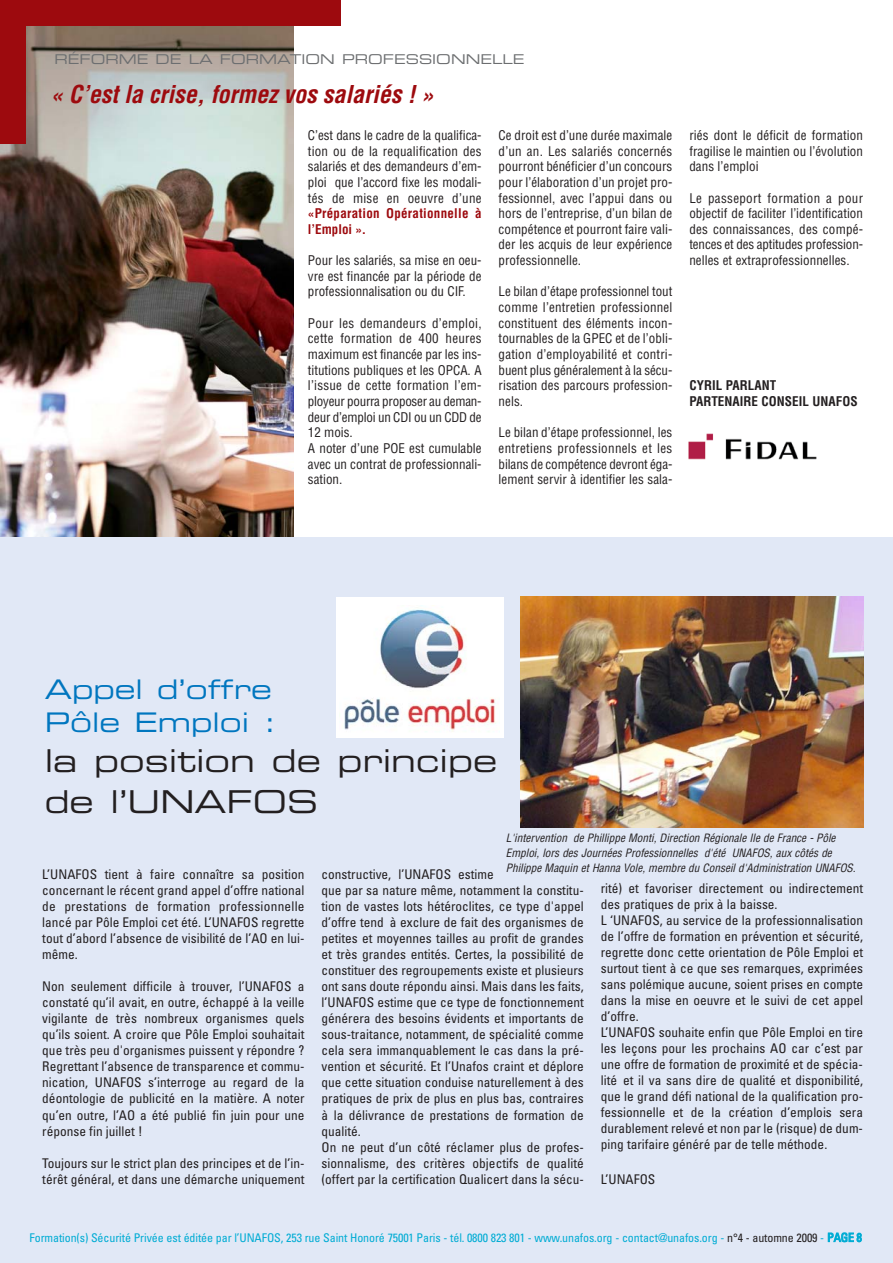
<style>
.page{position:relative;width:893px;height:1263px;background:#fff}
.page>*{position:absolute;margin:0;border:0;box-sizing:border-box;transform-origin:0 0}
.t1{font:31.5px/40.5px "Eurostile Extended Two";color:#231f20}
.t2{font:27px/32.4px "Eurostile Extended Two";color:#0076bf}
.t3{font:italic 700 condensed 24px "Helvetica";color:#9d0a0e}
.t4{font:13.5px "Eurostile Extended Two";color:#6c6e70}
.t5{font:condensed 13.35px/16px "Univers";color:#231f20}
.t6{font:condensed 13.05px/15.6px "Helvetica";color:#231f20;text-align:justify}
.t7{font:700 condensed 13.05px/15.6px "Helvetica";letter-spacing:.02em;color:#9d0a0e}
.t8{font:700 condensed 13.05px/15.6px "Helvetica";letter-spacing:.005em;color:#231f20}
.t9{font:condensed 12px "Univers";letter-spacing:-.01em;color:#00acd4}
.t10{font:italic condensed 11.25px/15px "Helvetica";color:#231f20}
.s1{color:#231f20}
</style>
<div class="page">
<img style="left:0;top:26px;width:293px;height:512px">
<div style="left:0;top:538px;width:893px;height:725px;background:#e1e8f6"></div>
<div style="left:0;top:0;width:340px;height:26px;background:#9d0a0e"></div>
<div style="left:0;top:10px;width:25px;height:133px;background:#9d0a0e"></div>
<img style="left:520px;top:596px;width:343px;height:232px">
<div style="left:336px;top:597px;width:167px;height:140px;background:#fff"></div>
<img style="left:344px;top:605px;width:152px;height:127px">
<img style="left:688px;top:433px;width:129px;height:27px">
<p class="t4" style="left:54px;top:55px;width:471px">RÉFORME DE LA FORMATION PROFESSIONNELLE</p>
<h3 class="t3" style="left:51px;top:85px;width:389px">« C’estla crise,formez vos salariés !»</h3>
<p class="t6" style="left:308px;top:128px;width:175px">C’est dans le cadre de la qualifica&shy;tion ou de la requalification des salariés et des demandeurs d’em&shy;ploi que l’accord fixe les modali&shy;tés de mise en oeuvre d’une</p>
<p class="t7" style="left:308px;top:207px;width:175px">«Préparation Opérationnelle à l’Emploi ».</p>
<p class="t6" style="left:308px;top:254px;width:175px">Pour les salariés, sa mise en oeu&shy;vre est financée par la période de professionnalisation ou du CIF.</p>
<p class="t6" style="left:308px;top:316px;width:175px;text-align:left">Pour les demandeurs d’emploi, cette formation de 400 heures maximum est financée par les ins&shy;titutions publiques et les OPCA. A l’issue de cette formation l’em&shy;ployeur pourra proposer au deman&shy;deur d’emploi un CDI ou un CDD de<br>12 mois.<br>A noter d’une POE est cumulable avec un contrat de professionnali&shy;sation.</p>
<p class="t6" style="left:499px;top:128px;width:175px">Ce droit est d’une durée maximale d’un an. Les salariés concernés pourront bénéficier d’un concours pour l’élaboration d’un projet pro&shy;fessionnel, avec l’appui dans ou hors de l’entreprise, d’un bilan de compétence et pourront faire vali&shy;der les acquis de leur expérience professionnelle.</p>
<p class="t6" style="left:499px;top:285px;width:175px">Le bilan d’étape professionnel tout comme l’entretien professionnel constituent des éléments incon&shy;tournables de la GPEC et de l’obli&shy;gation d’employabilité et contri&shy;buent plus généralement à la sécu&shy;risation des parcours profession&shy;nels.</p>
<p class="t6" style="left:499px;top:426px;width:175px">Le bilan d’étape professionnel, les entretiens professionnels et les bilans de compétence devront éga&shy;lement servir à identifier les sala-</p>
<p class="t6" style="left:689px;top:128px;width:175px">riés dont le déficit de formation fragilise le maintien ou l’évolution dans l’emploi</p>
<p class="t6" style="left:689px;top:191px;width:175px">Le passeport formation a pour objectif de faciliter l’identification des connaissances, des compé&shy;tences et des aptitudes profession&shy;nelles et extraprofessionnelles.</p>
<p class="t8" style="left:689px;top:379px;width:170px">CYRIL PARLANT<br>PARTENAIRE CONSEIL UNAFOS</p>
<h2 class="t2" style="left:45px;top:676px;width:233px">Appel d’offre<br>Pôle Emploi :</h2>
<h1 class="t1" style="left:45px;top:743px;width:454px">la position de principe de l’UNAFOS</h1>
<p class="t5" style="left:42px;top:868px;width:264px;text-align:justify">L’UNAFOS tient à faire connaître sa position concernant le récent grand appel d’offre national de prestations de formation professionnelle lancé par Pôle Emploi cet été. L’UNAFOS regrette tout d’abord l’absence de visibilité de l’AO en lui&shy;même.</p>
<p class="t5" style="left:42px;top:980px;width:264px;text-align:justify">Non seulement difficile à trouver, l’UNAFOS a constaté qu’il avait, en outre, échappé à la veille vigilante de très nombreux organismes quels qu’ils soient. A croire que Pôle Emploi souhaitait que très peu d'organismes puissent y répondre ?<br>Regrettant l’absence de transparence et commu&shy;nication, UNAFOS s’interroge au regard de la déontologie de publicité en la matière. A noter qu’en outre, l’AO a été publié fin juin pour une réponse fin juillet !</p>
<p class="t5" style="left:42px;top:1156px;width:264px">Toujours sur le strict plan des principes et de l’in&shy;térêt général, et dans une démarche uniquement</p>
<p class="t10" style="left:506px;top:831px;width:353px">L'intervention de Phillippe Monti, Direction Régionale Ile de France - Pôle<br>Emploi, lors des Journées Professionnelles d'été UNAFOS, aux côtés de<br>Philippe Maquin et Hanna Vole, membre du Conseil d'Administration UNAFOS.</p>
<p class="t5" style="left:322px;top:868px;width:264px">constructive, l’UNAFOS estime<br>que par sa nature même, notamment la constitu&shy;tion de vastes lots hétéroclites, ce type d'appel d’offre tend à exclure de fait des organismes de petites et moyennes tailles au profit de grandes et très grandes entités. Certes, la possibilité de constituer des regroupements existe et plusieurs ont sans doute répondu ainsi. Mais dans les faits, l’UNAFOS estime que ce type de fonctionnement générera des besoins évidents et importants de sous-traitance, notamment, de spécialité comme cela sera immanquablement le cas dans la pré&shy;vention et sécurité. Et l’Unafos craint et déplore que cette situation conduise naturellement à des pratiques de prix de plus en plus bas, contraires à la délivrance de prestations de formation de qualité.<br>On ne peut d’un côté réclamer plus de profes&shy;sionnalisme, des critères objectifs de qualité (offert par la certification Qualicert dans la sécu-</p>
<p class="t5" style="left:601px;top:881px;width:264px">rité) et favoriser directement ou indirectement des pratiques de prix à la baisse.<br>L ‘UNAFOS, au service de la professionnalisation de l’offre de formation en prévention et sécurité, regrette donc cette orientation de Pôle Emploi et surtout tient à ce que ses remarques, exprimées sans polémique aucune, soient prises en compte dans la mise en oeuvre et le suivi de cet appel d’offre.<br>L’UNAFOS souhaite enfin que Pôle Emploi en tire les leçons pour les prochains AO car c’est par une offre de formation de proximité et de spécia&shy;lité et il va sans dire de qualité et disponibilité, que le grand défi national de la qualification pro&shy;fessionnelle et de la création d’emplois sera durablement relevé et non par le (risque) de dum&shy;ping tarifaire généré par de telle méthode.</p>
<p class="t5" style="left:601px;top:1172px;width:56px">L’UNAFOS</p>
<p class="t9" style="left:30px;top:1233px;width:834px">Formation(s) Sécurité Privée est éditée par l’UNAFOS, 253 rue Saint Honoré 75001 Paris - tél. 0800 823 801 - www.unafos.org - contact@unafos.org - <span class="s1">n°4 - automne 2009</span> - PAGE 8</p>
</div>
